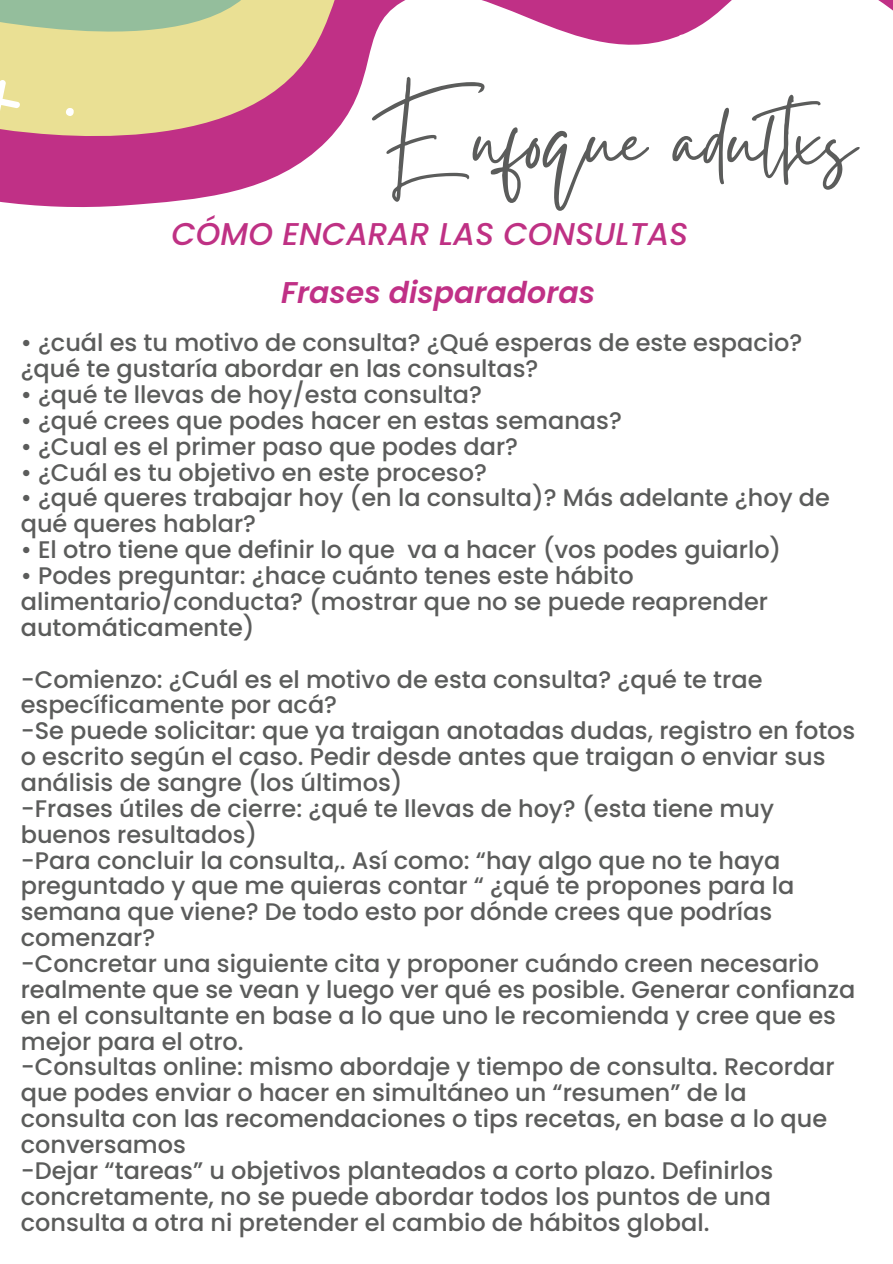
<style>
.page{position:relative;width:893px;height:1264px;background:#fff}
.page>*{position:absolute;margin:0;border:0;box-sizing:border-box;transform-origin:0 0}
.t1{font:106.35px "Gistesy";color:#5b5c5b}
.t2{font:italic 500 31.5px "Poppins";color:#bf3184}
.t3{font:italic 600 30px "Poppins";color:#c03086}
.t4{font:500 24px/25.8px "Poppins";color:#5b5c5b}
</style>
<div class="page">
<svg style="left:0;top:0;width:892px;height:207px"></svg>
<h1 class="t1" style="left:376px;top:67px;width:481px">Enfoque adultxs</h1>
<h2 class="t2" style="left:172px;top:211px;width:518px">CÓMO ENCARAR LAS CONSULTAS</h2>
<p class="t3" style="left:281px;top:271px;width:315px">Frases disparadoras</p>
<p class="t4" style="left:21px;top:330px;width:783px">• ¿cuál es tu motivo de consulta? ¿Qué esperas de este espacio? ¿qué te gustaría abordar en las consultas?</p>
<p class="t4" style="left:21px;top:381px;width:462px">• ¿qué te llevas de hoy/esta consulta?</p>
<p class="t4" style="left:21px;top:407px;width:602px">• ¿qué crees que podes hacer en estas semanas?</p>
<p class="t4" style="left:21px;top:433px;width:499px">• ¿Cual es el primer paso que podes dar?</p>
<p class="t4" style="left:21px;top:459px;width:467px">• ¿Cuál es tu objetivo en este proceso?</p>
<p class="t4" style="left:21px;top:485px;width:810px">• ¿qué queres trabajar hoy (en la consulta)? Más adelante ¿hoy de qué queres hablar?</p>
<p class="t4" style="left:21px;top:537px;width:762px">• El otro tiene que definir lo que va a hacer (vos podes guiarlo)</p>
<p class="t4" style="left:21px;top:562px;width:748px">• Podes preguntar: ¿hace cuánto tenes este hábito alimentario/conducta? (mostrar que no se puede reaprender automáticamente)</p>
<p class="t4" style="left:21px;top:666px;width:836px">-Comienzo: ¿Cuál es el motivo de esta consulta? ¿qué te trae específicamente por acá?<br>-Se puede solicitar: que ya traigan anotadas dudas, registro en fotos o escrito según el caso. Pedir desde antes que traigan o enviar sus análisis de sangre (los últimos)<br>-Frases útiles de cierre: ¿qué te llevas de hoy? (esta tiene muy buenos resultados)<br>-Para concluir la consulta,. Así como: “hay algo que no te haya preguntado y que me quieras contar “ ¿qué te propones para la semana que viene? De todo esto por dónde crees que podrías comenzar?<br>-Concretar una siguiente cita y proponer cuándo creen necesario realmente que se vean y luego ver qué es posible. Generar confianza en el consultante en base a lo que uno le recomienda y cree que es mejor para el otro.<br>-Consultas online: mismo abordaje y tiempo de consulta. Recordar que podes enviar o hacer en simultáneo un “resumen” de la consulta con las recomendaciones o tips recetas, en base a lo que conversamos<br>-Dejar “tareas” u objetivos planteados a corto plazo. Definirlos concretamente, no se puede abordar todos los puntos de una consulta a otra ni pretender el cambio de hábitos global.</p>
</div>
